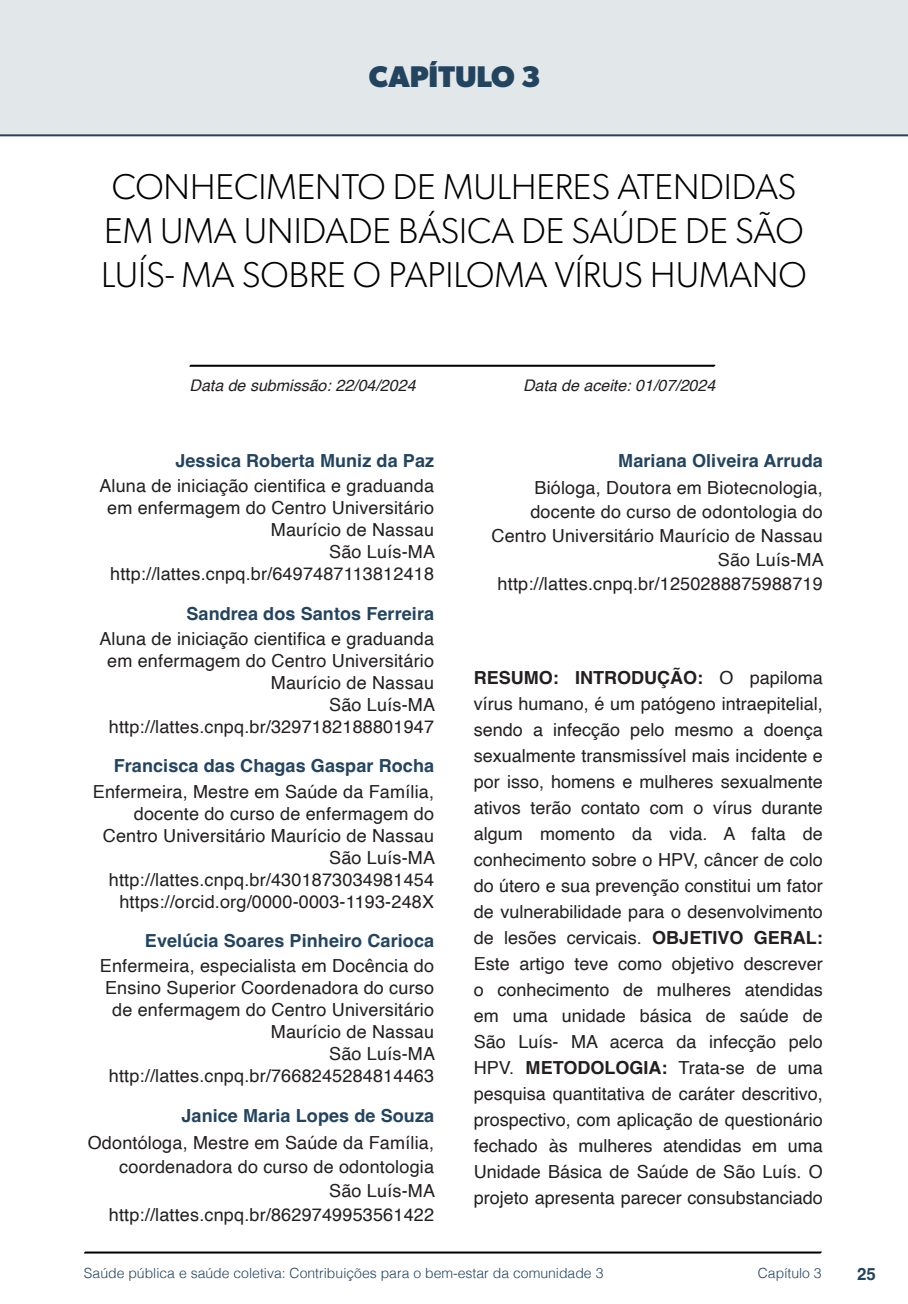
<style>
.page{position:relative;width:908px;height:1304px;background:#fff}
.page>*{position:absolute;margin:0;border:0;box-sizing:border-box;transform-origin:0 0}
.nome_artigos{font:300 36px/44px "Gibson";color:#000}
.capítulos{font:700 30px "Gibson";color:#23445f}
.info_autores{font:18px/22px "Helvetica";letter-spacing:.01em;color:#231f20;text-align:right}
.Resumos_e_PC_TXT{font:18px/26px "Helvetica";color:#231f20;text-align:justify}
.nome_autores{font:700 18px "Helvetica";letter-spacing:.005em;color:#23445f}
.t1{font:700 16.8px "Helvetica";color:#23445f}
.data{font:italic 16px "Helvetica";color:#231f20}
.t2{font:300 14px "Helvetica";color:#23445f}
.s1{font-weight:700}
</style>
<div class="page">
<svg style="left:84px;top:1251px;width:737px;height:3px;background:#515151"></svg>
<div style="left:0;top:0;width:907px;height:136px;background:#e2e7e9"></div>
<svg style="left:189px;top:364px;width:526px;height:3px;background:#4f4f4f"></svg>
<div style="left:44px;top:72px;width:68px;height:61px;background:#e2e7e9"></div>
<p class="capítulos" style="left:369px;top:58px;width:173px">CAPÍTULO 3</p>
<p class="nome_artigos" style="left:101px;top:164px;width:706px">CONHECIMENTO DE MULHERES ATENDIDAS<br>EM UMA UNIDADE BÁSICA DE SAÚDE DE SÃO<br>LUÍS- MA SOBRE O PAPILOMA VÍRUS HUMANO</p>
<p class="data" style="left:189px;top:373px;width:227px">Data de submissão: 22/04/2024</p>
<p class="data" style="left:523px;top:373px;width:194px">Data de aceite: 01/07/2024</p>
<p class="nome_autores" style="left:175px;top:450px;width:260px">Jessica Roberta Muniz da Paz</p>
<p class="info_autores" style="left:99px;top:476px;width:336px">Aluna de iniciação cientifica e graduanda em enfermagem do Centro Universitário<br>Maurício de Nassau</p>
<p class="info_autores" style="left:329px;top:542px;width:107px">São Luís-MA</p>
<p class="info_autores" style="left:110px;top:564px;width:325px">http://lattes.cnpq.br/6497487113812418</p>
<p class="nome_autores" style="left:186px;top:602px;width:249px">Sandrea dos Santos Ferreira</p>
<p class="info_autores" style="left:99px;top:628px;width:336px">Aluna de iniciação cientifica e graduanda em enfermagem do Centro Universitário<br>Maurício de Nassau</p>
<p class="info_autores" style="left:329px;top:694px;width:107px">São Luís-MA</p>
<p class="info_autores" style="left:109px;top:716px;width:326px">http://lattes.cnpq.br/3297182188801947</p>
<p class="nome_autores" style="left:114px;top:755px;width:322px">Francisca das Chagas Gaspar Rocha</p>
<p class="info_autores" style="left:93px;top:781px;width:342px">Enfermeira, Mestre em Saúde da Família, docente do curso de enfermagem do<br>Centro Universitário Maurício de Nassau</p>
<p class="info_autores" style="left:329px;top:847px;width:107px">São Luís-MA</p>
<p class="info_autores" style="left:109px;top:869px;width:326px">http://lattes.cnpq.br/4301873034981454</p>
<p class="info_autores" style="left:119px;top:891px;width:316px">https://orcid.org/0000-0003-1193-248X</p>
<p class="nome_autores" style="left:145px;top:930px;width:290px">Evelúcia Soares Pinheiro Carioca</p>
<p class="info_autores" style="left:100px;top:956px;width:335px">Enfermeira, especialista em Docência do Ensino Superior Coordenadora do curso de enfermagem do Centro Universitário Maurício de Nassau</p>
<p class="info_autores" style="left:329px;top:1044px;width:107px">São Luís-MA</p>
<p class="info_autores" style="left:109px;top:1066px;width:326px">http://lattes.cnpq.br/7668245284814463</p>
<p class="nome_autores" style="left:181px;top:1104px;width:254px">Janice Maria Lopes de Souza</p>
<p class="info_autores" style="left:88px;top:1131px;width:348px;line-height:24px">Odontóloga, Mestre em Saúde da Família, coordenadora do curso de odontologia</p>
<p class="info_autores" style="left:329px;top:1180px;width:107px">São Luís-MA</p>
<p class="info_autores" style="left:109px;top:1204px;width:326px">http://lattes.cnpq.br/8629749953561422</p>
<p class="nome_autores" style="left:618px;top:450px;width:206px">Mariana Oliveira Arruda</p>
<p class="info_autores" style="left:491px;top:477px;width:332px;line-height:24px">Bióloga, Doutora em Biotecnologia, docente do curso de odontologia do<br>Centro Universitário Maurício de Nassau</p>
<p class="info_autores" style="left:717px;top:550px;width:107px">São Luís-MA</p>
<p class="info_autores" style="left:497px;top:574px;width:326px">http://lattes.cnpq.br/1250288875988719</p>
<p class="Resumos_e_PC_TXT" style="left:473px;top:666px;width:350px"><span class="s1">RESUMO: INTRODUÇÃO:</span> O papiloma vírus humano, é um patógeno intraepitelial, sendo a infecção pelo mesmo a doença sexualmente transmissível mais incidente e por isso, homens e mulheres sexualmente ativos terão contato com o vírus durante algum momento da vida. A falta de conhecimento sobre o HPV, câncer de colo do útero e sua prevenção constitui um fator de vulnerabilidade para o desenvolvimento de lesões cervicais. <span class="s1">OBJETIVO GERAL:<br></span>Este artigo teve como objetivo descrever o conhecimento de mulheres atendidas em uma unidade básica de saúde de São Luís- MA acerca da infecção pelo HPV. <span class="s1">METODOLOGIA:</span> Trata-se de uma pesquisa quantitativa de caráter descritivo, prospectivo, com aplicação de questionário fechado às mulheres atendidas em uma Unidade Básica de Saúde de São Luís. O projeto apresenta parecer consubstanciado</p>
<p class="t2" style="left:84px;top:1261px;width:520px">Saúde pública e saúde coletiva: Contribuições para o bem-estar da comunidade 3</p>
<p class="t2" style="left:757px;top:1261px;width:65px">Capítulo 3</p>
<p class="t1" style="left:856px;top:1264px;width:20px">25</p>
</div>
